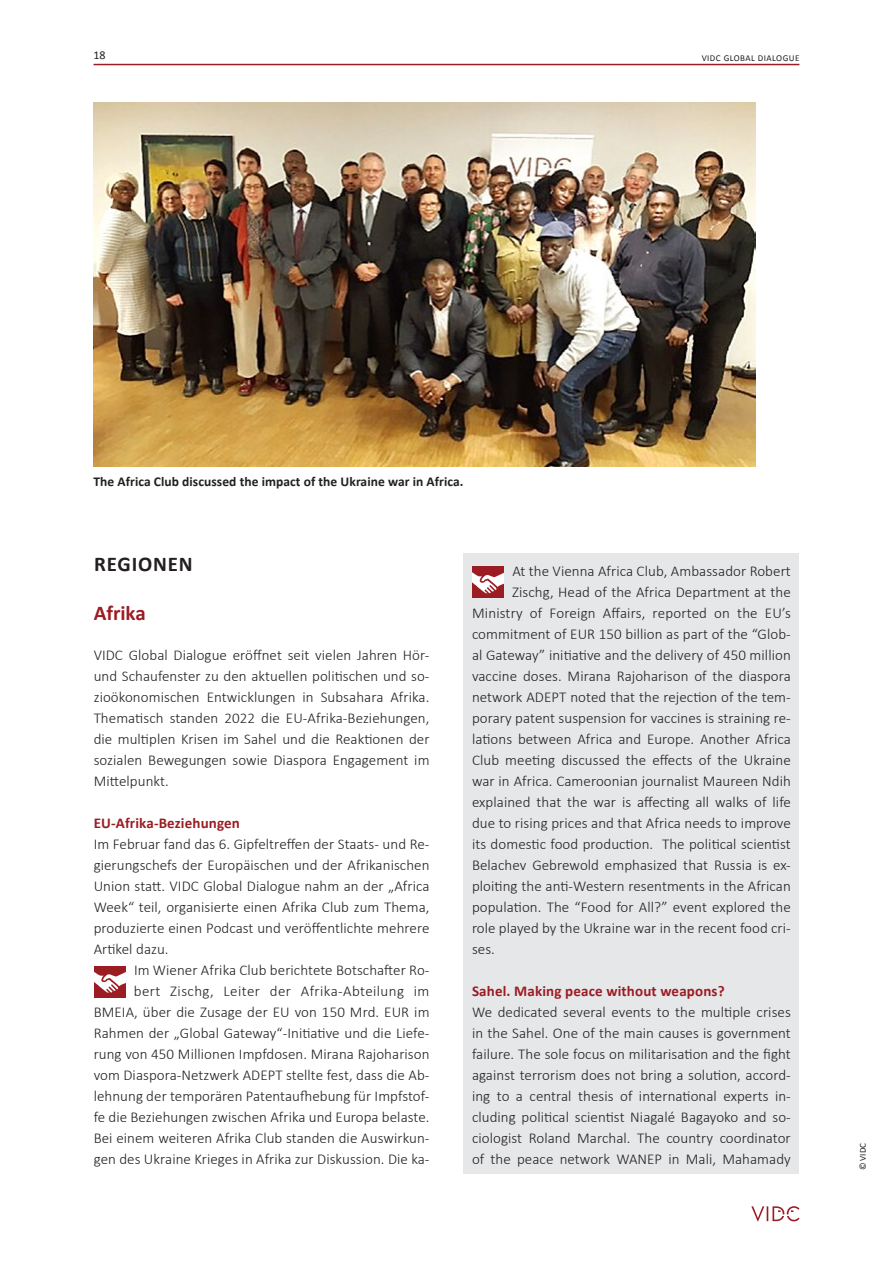
<style>
.page{position:relative;width:893px;height:1263px;background:#fff}
.page>*{position:absolute;margin:0;border:0;box-sizing:border-box;transform-origin:0 0}
.ZWITI__A{font:700 21px "Calibri";letter-spacing:.04em;color:#231f20}
.ZWIT_01{font:700 21px "Calibri";color:#9c1c23}
.Fließ_E-ohne{font:300 15px/21px "Calibri";letter-spacing:.005em;color:#231f20;text-align:justify}
.Fliess-OHNE{font:300 15px/21px "Calibri";letter-spacing:.005em;color:#231f20;text-align:justify}
.FLIESS{font:300 15px/21px "Calibri";letter-spacing:.005em;color:#231f20;text-align:right}
.Veranstaltung_neu{font:700 15px "Calibri";letter-spacing:.01em;color:#9c1c23}
.BU_01{font:700 13.5px "Calibri";letter-spacing:.005em;color:#231f20}
.t1{font:12px "Calibri";color:#231f20}
.BU_01-2{font:9px "Calibri";letter-spacing:.05em;color:#231f20}
</style>
<div class="page">
<hr style="left:94px;top:64px;width:705px;height:1px;background:#9c1c23">
<svg style="left:751px;top:1206px;width:48px;height:15px"></svg>
<div style="left:94px;top:966px;width:31px;height:31px;background:#9c1c23"></div>
<svg style="left:94px;top:972px;width:31px;height:21px"></svg>
<div style="left:463px;top:553px;width:336px;height:621px;background:#e6e7e9"></div>
<div style="left:472px;top:566px;width:32px;height:32px;background:#9c1c23"></div>
<svg style="left:472px;top:572px;width:32px;height:21px"></svg>
<img style="left:94px;top:102px;width:661px;height:365px">
<p class="t1" style="left:94px;top:48px;width:14px">18</p>
<p class="BU_01-2" style="left:702px;top:52px;width:99px">VIDC GLOBAL DIALOGUE</p>
<p class="BU_01" style="left:94px;top:473px;width:371px">The Africa Club discussed the impact of the Ukraine war in Africa.</p>
<p class="ZWITI__A" style="left:94px;top:551px;width:100px">REGIONEN</p>
<p class="ZWIT_01" style="left:94px;top:600px;width:54px">Afrika</p>
<p class="Fliess-OHNE" style="left:94px;top:644px;width:337px">VIDC Global Dialogue eröffnet seit vielen Jahren Hör&shy;und Schaufenster zu den aktuellen politischen und so&shy;zioökonomischen Entwicklungen in Subsahara Afrika.<br>Thematisch standen 2022 die EU-Afrika-Beziehungen, die multiplen Krisen im Sahel und die Reaktionen der sozialen Bewegungen sowie Diaspora Engagement im Mittelpunkt.</p>
<p class="Veranstaltung_neu" style="left:94px;top:814px;width:148px">EU-Afrika-Beziehungen</p>
<p class="Fliess-OHNE" style="left:94px;top:833px;width:337px">Im Februar fand das 6. Gipfeltreffen der Staats- und Re&shy;gierungschefs der Europäischen und der Afrikanischen Union statt. VIDC Global Dialogue nahm an der „Africa Week“ teil, organisierte einen Afrika Club zum Thema, produzierte einen Podcast und veröffentlichte mehrere Artikel dazu.</p>
<p class="FLIESS" style="left:94px;top:959px;width:337px">Im Wiener Afrika Club berichtete Botschafter Ro-<br>bert Zischg, Leiter der Afrika-Abteilung im BMEIA, über die Zusage der EU von 150 Mrd. EUR im Rahmen der „Global Gateway“-Initiative und die Liefe&shy;rung von 450 Millionen Impfdosen. Mirana Rajoharison vom Diaspora-Netzwerk ADEPT stellte fest, dass die Ab&shy;lehnung der temporären Patentaufhebung für Impfstof&shy;fe die Beziehungen zwischen Afrika und Europa belaste.<br>Bei einem weiteren Afrika Club standen die Auswirkun&shy;gen des Ukraine Krieges in Afrika zur Diskussion. Die ka-</p>
<p class="Fließ_E-ohne" style="left:512px;top:560px;width:280px">At the Vienna Africa Club, Ambassador Robert</p>
<p class="Fließ_E-ohne" style="left:512px;top:581px;width:280px">Zischg, Head of the Africa Department at the</p>
<p class="Fließ_E-ohne" style="left:472px;top:602px;width:320px">Ministry of Foreign Affairs, reported on the EU’s</p>
<p class="Fließ_E-ohne" style="left:472px;top:623px;width:320px">commitment of EUR 150 billion as part of the “Glob-</p>
<p class="Fließ_E-ohne" style="left:472px;top:644px;width:320px">al Gateway” initiative and the delivery of 450 million</p>
<p class="Fließ_E-ohne" style="left:472px;top:665px;width:320px">vaccine doses. Mirana Rajoharison of the diaspora</p>
<p class="Fließ_E-ohne" style="left:472px;top:686px;width:320px">network ADEPT noted that the rejection of the tem-</p>
<p class="Fließ_E-ohne" style="left:472px;top:707px;width:320px">porary patent suspension for vaccines is straining re-</p>
<p class="Fließ_E-ohne" style="left:472px;top:728px;width:320px">lations between Africa and Europe. Another Africa</p>
<p class="Fließ_E-ohne" style="left:472px;top:749px;width:320px">Club meeting discussed the effects of the Ukraine</p>
<p class="Fließ_E-ohne" style="left:472px;top:770px;width:320px">war in Africa. Cameroonian journalist Maureen Ndih</p>
<p class="Fließ_E-ohne" style="left:472px;top:791px;width:320px">explained that the war is affecting all walks of life</p>
<p class="Fließ_E-ohne" style="left:472px;top:812px;width:320px">due to rising prices and that Africa needs to improve</p>
<p class="Fließ_E-ohne" style="left:472px;top:833px;width:320px">its domestic food production. The political scientist</p>
<p class="Fließ_E-ohne" style="left:472px;top:854px;width:320px">Belachev Gebrewold emphasized that Russia is ex-</p>
<p class="Fließ_E-ohne" style="left:472px;top:875px;width:320px">ploiting the anti-Western resentments in the African</p>
<p class="Fließ_E-ohne" style="left:472px;top:896px;width:320px">population. The “Food for All?” event explored the</p>
<p class="Fließ_E-ohne" style="left:472px;top:917px;width:320px">role played by the Ukraine war in the recent food cri-</p>
<p class="Fließ_E-ohne" style="left:472px;top:938px;width:24px">ses.</p>
<p class="Veranstaltung_neu" style="left:472px;top:982px;width:254px">Sahel. Making peace without weapons?</p>
<p class="Fließ_E-ohne" style="left:472px;top:1001px;width:320px">We dedicated several events to the multiple crises in the Sahel. One of the main causes is government failure. The sole focus on militarisation and the fight against terrorism does not bring a solution, accord&shy;ing to a central thesis of international experts in&shy;cluding political scientist Niagalé Bagayoko and so&shy;ciologist Roland Marchal. The country coordinator of the peace network WANEP in Mali, Mahamady</p>
<p class="BU_01-2" style="left:857px;top:1170px;width:29px;rotate:-90deg">© VIDC</p>
</div>
